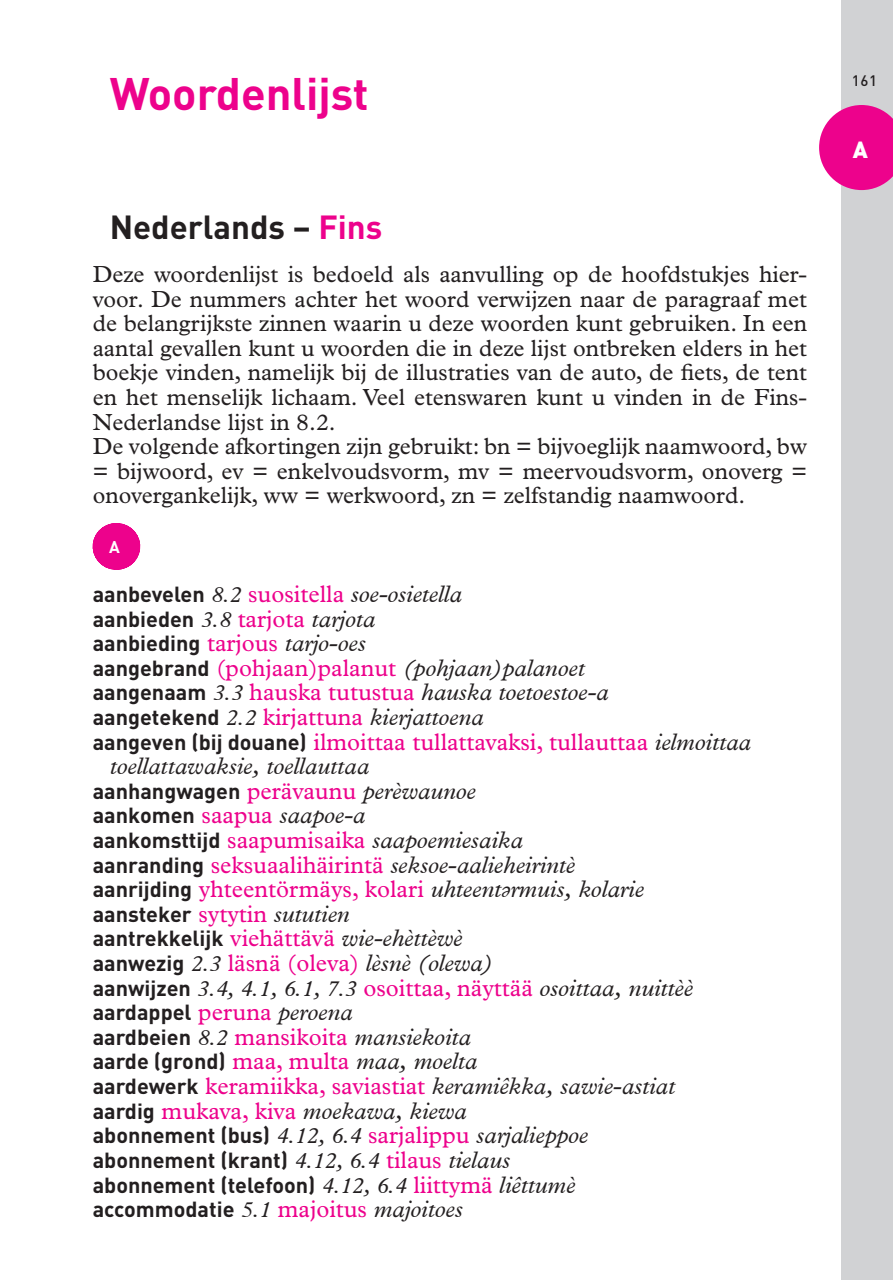
<style>
.page{position:relative;width:893px;height:1280px;background:#fff}
.page>*{position:absolute;margin:0;border:0;box-sizing:border-box;transform-origin:0 0}
.t1{font:700 45px "DINOT";color:#ed028c}
.t2{font:700 33px "DINOT";color:#231f20}
.t3{font:italic 24px/24.6px "Plan Kos";color:#231f20}
.t4{font:24px/24.6px "Plantin";color:#ed028c}
.t5{font:23.4px/24.6px "Plantin";color:#231f20}
.t6{font:900 23.1px "DINOT";color:#fff}
.t7{font:700 21.6px/24.6px "DINOT";color:#231f20}
.t8{font:700 16.8px "DINOT";color:#fff}
.t9{font:500 15px "DINOT";color:#231f20}
.s1{color:#ed028c}
.s2{font-family:"DINOT";font-weight:700;font-style:normal;font-size:21.6px}
.s3{font-size:22.2px}
.s4{font-family:"Plantin";font-style:normal;color:#ed028c}
.s5{font-family:"Plan Kos";font-weight:400;font-style:italic;font-size:22.2px}
.s6{font-family:"Plantin";font-weight:400;font-size:24px;color:#ed028c}
.s7{font-family:"Plan Kos";font-weight:400;font-style:italic;font-size:24px}
.s8{font-family:"DINOT";font-weight:700;font-size:21.6px;color:#231f20}
.s9{font-family:"Plan Kos";font-style:italic;color:#231f20}
.s10{font-family:"Plan Kos";font-style:italic;font-size:22.2px;color:#231f20}
</style>
<div class="page">
<div style="left:841px;top:0;width:52px;height:1280px;background:#d1d2d4"></div>
<svg style="left:819px;top:105px;width:74px;height:85px"></svg>
<hr style="left:116px;top:523px;width:1px;height:47px;background:#ed028c">
<h1 class="t1" style="left:110px;top:63px;width:261px">Woordenlijst</h1>
<h2 class="t2" style="left:110px;top:204px;width:274px">Nederlands – <span class="s1">Fins</span></h2>
<p class="t5" style="left:93px;top:262px;width:716px">Deze woordenlijst is bedoeld als aanvulling op de hoofdstukjes hier&shy;voor. De nummers achter het woord verwijzen naar de paragraaf met de belangrijkste zinnen waarin u deze woorden kunt gebruiken. In een aantal gevallen kunt u woorden die in deze lijst ontbreken elders in het boekje vinden, namelijk bij de illustraties van de auto, de fiets, de tent en het menselijk lichaam. Veel etenswaren kunt u vinden in de Fins-Nederlandse lijst in 8.2.<br>De volgende afkortingen zijn gebruikt: bn = bijvoeglijk naamwoord, bw = bijwoord, ev = enkelvoudsvorm, mv = meervoudsvorm, onoverg = onovergankelijk, ww = werkwoord, zn = zelfstandig naamwoord.</p>
<p class="t8" style="left:109px;top:535px;width:12px">a</p>
<p class="t3" style="left:93px;top:581px;width:371px"><span class="s2">aanbevelen</span> <span class="s3">8.2</span> <span class="s4">suositella</span> soe-osietella</p>
<p class="t7" style="left:93px;top:605px;width:284px">aanbieden <span class="s5">3.8</span> <span class="s6">tarjota</span> <span class="s7">tarjota </span>aanbieding <span class="s6">tarjous</span> <span class="s7">tarjo-oes</span></p>
<p class="t3" style="left:93px;top:655px;width:517px"><span class="s2">aangebrand</span> <span class="s4">(pohjaan)palanut</span> (pohjaan)palanoet <span class="s2">aangenaam</span> <span class="s3">3.3</span> <span class="s4">hauska tutustua</span> hauska toetoestoe-a <span class="s2">aangetekend</span> <span class="s3">2.2</span> <span class="s4">kirjattuna</span> kierjattoena</p>
<p class="t4" style="left:93px;top:729px;width:660px"><span class="s8">aangeven (bij douane)</span> ilmoittaa tullattavaksi, tullauttaa <span class="s9">ielmoittaa</span></p>
<p class="t3" style="left:110px;top:754px;width:261px">toellattawaksie, toellauttaa</p>
<p class="t7" style="left:93px;top:778px;width:385px">aanhangwagen <span class="s6">perävaunu</span> <span class="s7">perèwaunoe </span>aankomen <span class="s6">saapua</span> <span class="s7">saapoe-a</span></p>
<p class="t3" style="left:93px;top:827px;width:553px"><span class="s2">aankomsttijd</span> <span class="s4">saapumisaika</span> saapoemiesaika<br><span class="s2">aanranding</span> <span class="s4">seksuaalihäirintä</span> seksoe-aalieheirintè <span class="s2">aanrijding</span> <span class="s4">yhteentörmäys, kolari</span> uhteentərmuis, kolarie</p>
<p class="t7" style="left:93px;top:901px;width:371px">aansteker <span class="s6">sytytin</span> <span class="s7">sututien </span>aantrekkelijk <span class="s6">viehättävä</span> <span class="s7">wie-ehèttèwè</span></p>
<p class="t4" style="left:93px;top:950px;width:602px"><span class="s8">aanwezig</span> <span class="s10">2.3</span> läsnä (oleva) <span class="s9">lèsnè (olewa)<br></span><span class="s8">aanwijzen</span> <span class="s10">3.4, 4.1, 6.1, 7.3</span> osoittaa, näyttää <span class="s9">osoittaa, nuittèè</span></p>
<p class="t7" style="left:93px;top:999px;width:261px">aardappel <span class="s6">peruna</span> <span class="s7">peroena</span></p>
<p class="t3" style="left:93px;top:1024px;width:380px"><span class="s2">aardbeien</span> <span class="s3">8.2</span> <span class="s4">mansikoita</span> mansiekoita</p>
<p class="t7" style="left:93px;top:1048px;width:386px">aarde (grond) <span class="s6">maa, multa</span> <span class="s7">maa, moelta</span></p>
<p class="t3" style="left:93px;top:1073px;width:584px"><span class="s2">aardewerk</span> <span class="s4">keramiikka, saviastiat</span> keramiêkka, sawie-astiat <span class="s2">aardig</span> <span class="s4">mukava, kiva</span> moekawa, kiewa</p>
<p class="t7" style="left:93px;top:1122px;width:497px">abonnement (bus) <span class="s5">4.12, 6.4</span> <span class="s6">sarjalippu</span> <span class="s7">sarjalieppoe </span>abonnement (krant) <span class="s5">4.12, 6.4</span> <span class="s6">tilaus</span> <span class="s7">tielaus </span>abonnement (telefoon) <span class="s5">4.12, 6.4</span> <span class="s6">liittymä</span> <span class="s7">liêttumè </span>accommodatie <span class="s5">5.1</span> <span class="s6">majoitus</span> <span class="s7">majoitoes</span></p>
<p class="t9" style="left:852px;top:70px;width:27px">161</p>
<p class="t6" style="left:853px;top:134px;width:17px">A</p>
</div>
